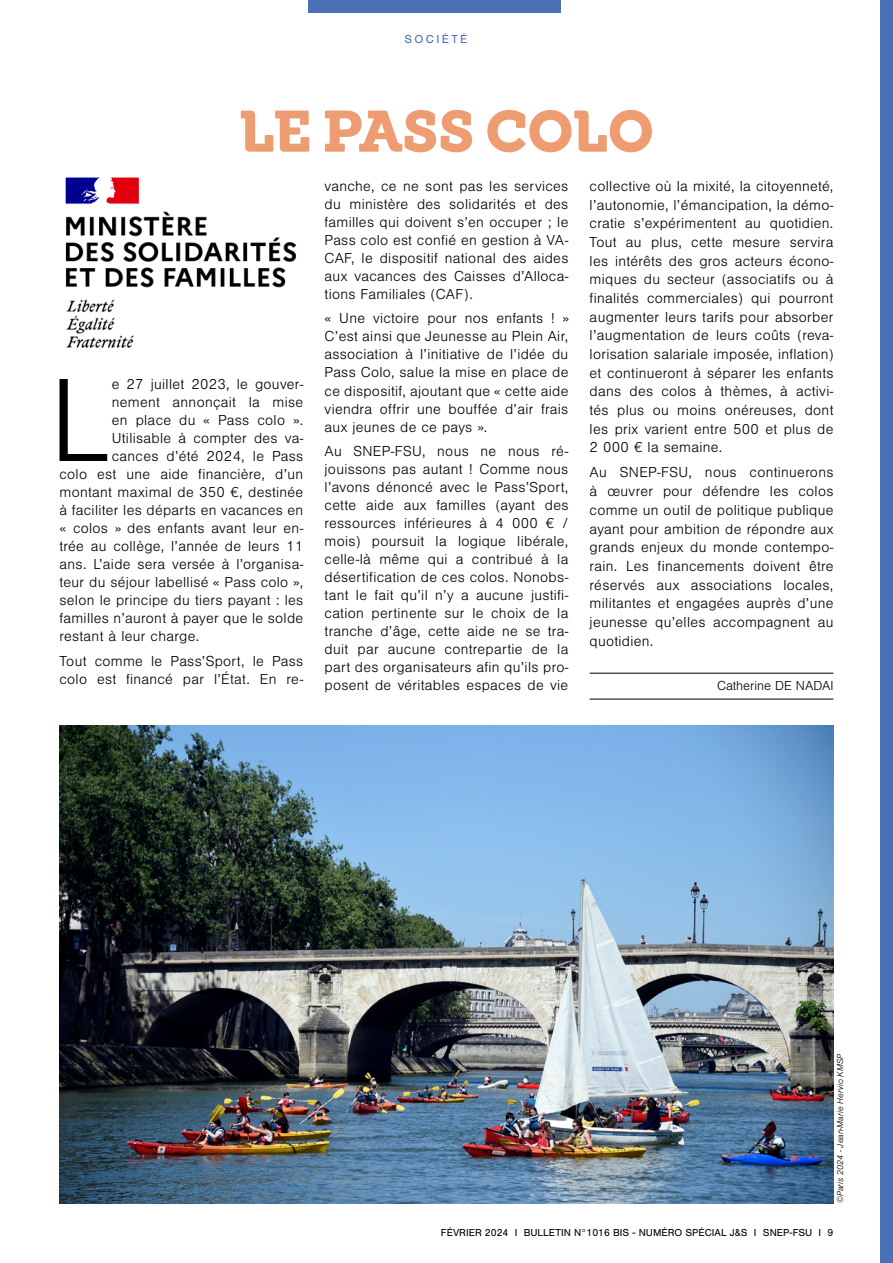
<style>
.page{position:relative;width:893px;height:1263px;background:#fff}
.page>*{position:absolute;margin:0;border:0;box-sizing:border-box;transform-origin:0 0}
.t1{font:300 123px "Nimbus San";color:#000}
.t2{font:700 60px "Winden Alt";letter-spacing:-.015em;color:#ed9d71;scale:.96 1}
.t3{font:300 15px/18px "Nimbus San";letter-spacing:.02em;color:#000;text-align:justify}
.t4{font:300 13.5px "Nimbus San";color:#000}
.t5{font:12px "Nimbus San";letter-spacing:.2em;color:#4871b6}
.t6{font:10.5px "Nimbus San";color:#000}
.t7{font:italic 300 9px "Nimbus San";color:#000}
</style>
<div class="page">
<hr style="left:590px;top:673px;width:243px;height:1px;background:#000">
<hr style="left:590px;top:699px;width:243px;height:1px;background:#000">
<img style="left:65px;top:177px;width:232px;height:171px">
<img style="left:60px;top:726px;width:773px;height:477px">
<div style="left:308px;top:0;width:253px;height:13px;background:#4871b6"></div>
<div style="left:880px;top:0;width:13px;height:1263px;background:#4871b6"></div>
<p class="t5" style="left:404px;top:32px;width:65px">SOCIÉTÉ</p>
<h2 class="t2" style="left:239px;top:92px;width:434px">LE PASS COLO</h2>
<h1 class="t1" style="left:50px;top:356px;width:61px">L</h1>
<p class="t3" style="left:112px;top:375px;width:193px">e 27 juillet 2023, le gouver-</p>
<p class="t3" style="left:112px;top:393px;width:193px">nement annonçait la mise</p>
<p class="t3" style="left:112px;top:411px;width:193px">en place du « Pass colo ».</p>
<p class="t3" style="left:112px;top:429px;width:193px">Utilisable à compter des va-</p>
<p class="t3" style="left:112px;top:447px;width:193px">cances d’été 2024, le Pass</p>
<p class="t3" style="left:60px;top:465px;width:245px">colo est une aide financière, d’un</p>
<p class="t3" style="left:60px;top:483px;width:245px">montant maximal de 350 €, destinée</p>
<p class="t3" style="left:60px;top:501px;width:245px">à faciliter les départs en vacances en</p>
<p class="t3" style="left:60px;top:519px;width:245px">« colos » des enfants avant leur en-</p>
<p class="t3" style="left:60px;top:537px;width:245px">trée au collège, l’année de leurs 11</p>
<p class="t3" style="left:60px;top:555px;width:245px">ans. L’aide sera versée à l’organisa-</p>
<p class="t3" style="left:60px;top:574px;width:245px">teur du séjour labellisé « Pass colo »,</p>
<p class="t3" style="left:60px;top:592px;width:245px">selon le principe du tiers payant : les</p>
<p class="t3" style="left:60px;top:610px;width:245px">familles n’auront à payer que le solde</p>
<p class="t3" style="left:60px;top:628px;width:141px">restant à leur charge.</p>
<p class="t3" style="left:60px;top:652px;width:245px">Tout comme le Pass’Sport, le Pass colo est financé par l’État. En re-</p>
<p class="t3" style="left:325px;top:177px;width:245px">vanche, ce ne sont pas les services du ministère des solidarités et des familles qui doivent s’en occuper ; le Pass colo est confié en gestion à VA-CAF, le dispositif national des aides aux vacances des Caisses d’Alloca&shy;tions Familiales (CAF).</p>
<p class="t3" style="left:325px;top:310px;width:246px">« Une victoire pour nos enfants ! » C’est ainsi que Jeunesse au Plein Air, association à l’initiative de l’idée du Pass Colo, salue la mise en place de ce dispositif, ajoutant que « cette aide viendra offrir une bouffée d’air frais aux jeunes de ce pays ».</p>
<p class="t3" style="left:325px;top:442px;width:245px">Au SNEP-FSU, nous ne nous ré&shy;jouissons pas autant ! Comme nous l’avons dénoncé avec le Pass’Sport, cette aide aux familles (ayant des ressources inférieures à 4 000 € / mois) poursuit la logique libérale, celle-là même qui a contribué à la désertification de ces colos. Nonobs&shy;tant le fait qu’il n’y a aucune justifi&shy;cation pertinente sur le choix de la tranche d’âge, cette aide ne se tra&shy;duit par aucune contrepartie de la part des organisateurs afin qu’ils pro&shy;posent de véritables espaces de vie</p>
<p class="t3" style="left:590px;top:177px;width:245px;line-height:18.6px">collective où la mixité, la citoyenneté, l’autonomie, l’émancipation, la démo&shy;cratie s’expérimentent au quotidien.<br>Tout au plus, cette mesure servira les intérêts des gros acteurs écono&shy;miques du secteur (associatifs ou à finalités commerciales) qui pourront augmenter leurs tarifs pour absorber l’augmentation de leurs coûts (reva&shy;lorisation salariale imposée, inflation) et continueront à séparer les enfants dans des colos à thèmes, à activi&shy;tés plus ou moins onéreuses, dont les prix varient entre 500 et plus de 2 000 € la semaine.</p>
<p class="t3" style="left:590px;top:464px;width:245px;line-height:18.8px">Au SNEP-FSU, nous continuerons à œuvrer pour défendre les colos comme un outil de politique publique ayant pour ambition de répondre aux grands enjeux du monde contempo&shy;rain. Les financements doivent être réservés aux associations locales, militantes et engagées auprès d’une jeunesse qu’elles accompagnent au quotidien.</p>
<p class="t4" style="left:717px;top:679px;width:118px">Catherine DE NADAI</p>
<p class="t7" style="left:835px;top:1203px;width:151px;rotate:-90deg">©Paris 2024 - Jean-Marie Hervio KMSP</p>
<p class="t6" style="left:441px;top:1227px;width:394px">FÉVRIER 2024 I BULLETIN N°1016 BIS - NUMÉRO SPÉCIAL J&amp;S I SNEP-FSU I 9</p>
</div>
